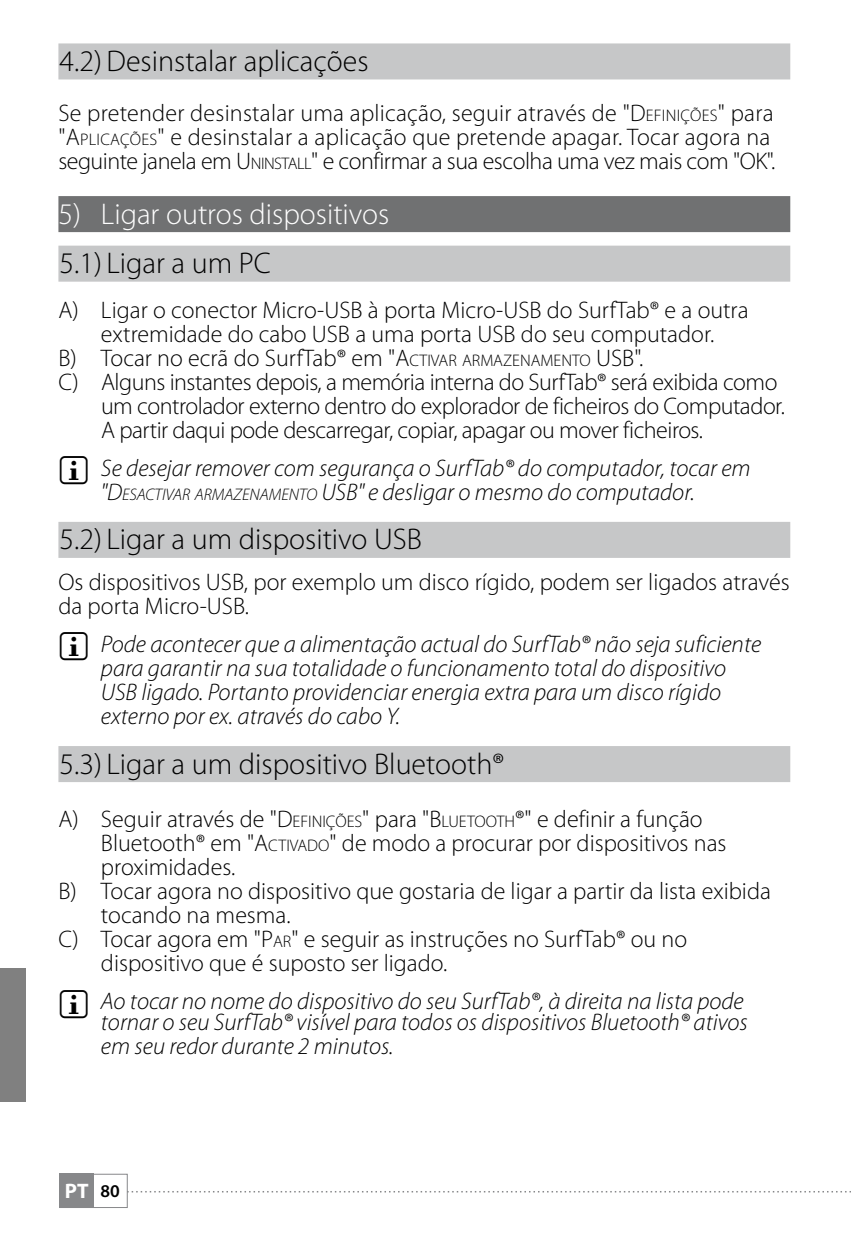
<style>
.page{position:relative;width:851px;height:1234px;background:#fff}
.page>*{position:absolute;margin:0;border:0;box-sizing:border-box;transform-origin:0 0}
.t1{font:300 30px "Myriad Pro";color:#000}
.t2{font:300 30px "Myriad Pro";color:#fff}
.t3{font:300 24px/24px "Myriad Pro";color:#000}
.t4{font:italic 300 24px/24px "Myriad Pro";color:#000}
.t5{font:300 24px "Myriad Pro";letter-spacing:-.02em;color:#000}
.t6{font:700 21px "Myriad Pro";color:#fff}
.s1{font-style:inherit}
.s2{font-size:16.8px}
.s3{font-weight:600;font-size:18px;color:#000}
</style>
<div class="page">
<div style="left:60px;top:1173px;width:34px;height:34px;background:#87888a"></div>
<div style="left:60px;top:1173px;width:68px;height:34px;border:1px solid #87888a"></div>
<svg style="left:127px;top:1190px;width:723px;height:2px"></svg>
<div style="left:0;top:967px;width:26px;height:134px;background:#808080"></div>
<div style="left:58px;top:43px;width:732px;height:36px;background:#c6c7c8"></div>
<div style="left:58px;top:196px;width:732px;height:36px;background:#707172"></div>
<div style="left:58px;top:245px;width:732px;height:36px;background:#c6c7c8"></div>
<div style="left:58px;top:521px;width:732px;height:36px;background:#c6c7c8"></div>
<div style="left:58px;top:746px;width:732px;height:36px;background:#c6c7c8"></div>
<p class="t1" style="left:60px;top:44px;width:310px">4.2)Desinstalar aplicações</p>
<p class="t3" style="left:58px;top:101px;width:718px">Se pretender desinstalar uma aplicação, seguir através de "<span class="s1">D</span><span class="s2">EFINIÇÕES</span>" para "<span class="s1">A</span><span class="s2">PLICAÇÕES</span>" e desinstalar a aplicação que pretende apagar. Tocar agora na seguinte janela em <span class="s1">U</span> <span class="s2">NINSTALL</span>" e confirmar a sua escolha uma vez mais com "<span class="s1">OK</span>".</p>
<p class="t2" style="left:58px;top:197px;width:332px">5) Ligar outros dispositivos</p>
<p class="t1" style="left:60px;top:246px;width:213px">5.1) Ligar a um PC</p>
<p class="t3" style="left:58px;top:298px;width:691px">A) Ligar o conector Micro-USB à porta Micro-USB do SurfTab® e a outra</p>
<p class="t3" style="left:101px;top:322px;width:614px">extremidade do cabo USB a uma porta USB do seu computador.</p>
<p class="t3" style="left:58px;top:346px;width:586px">B) Tocar no ecrã do SurfTab® em "<span class="s1">A</span><span class="s2">CTIVAR ARMAZENAMENTO</span> <span class="s1">U SB</span>".</p>
<p class="t5" style="left:58px;top:368px;width:720px">C) Alguns instantes depois, a memória interna do SurfTab® será exibida como</p>
<p class="t5" style="left:101px;top:392px;width:685px">um controlador externo dentro do explorador de ficheiros do Computador.</p>
<p class="t5" style="left:101px;top:416px;width:603px">A partir daqui pode descarregar, copiar, apagar ou mover ficheiros.</p>
<p class="t4" style="left:101px;top:456px;width:651px">Se desejar remover com segurança o SurfTab® do computador, tocar em "<span class="s1">D</span><span class="s2">ESACTIVAR ARMAZENAMENTO</span> <span class="s1">USB</span> " e desligar o mesmo do computador.</p>
<p class="t1" style="left:60px;top:522px;width:364px">5.2) Ligar a um dispositivo USB</p>
<p class="t3" style="left:58px;top:570px;width:732px">Os dispositivos USB, por exemplo um disco rígido, podem ser ligados através da porta Micro-USB.</p>
<p class="t4" style="left:101px;top:632px;width:661px">Pode acontecer que a alimentação actual do SurfTab® não seja suficiente para garantir na sua totalidade o funcionamento total do dispositivo USB ligado. Portanto providenciar energia extra para um disco rígido externo por ex. através do cabo Y.</p>
<p class="t1" style="left:60px;top:747px;width:446px">5.3) Ligar a um dispositivo Bluetooth®</p>
<p class="t3" style="left:58px;top:807px;width:645px">A) Seguir através de "<span class="s1">D</span><span class="s2">EFINIÇÕES</span>" para "<span class="s1">B</span><span class="s2">LUETOOTH</span><span class="s1">®</span>" e definir a função</p>
<p class="t3" style="left:101px;top:831px;width:627px">Bluetooth® em "<span class="s1">A</span><span class="s2">CTIVADO</span>" de modo a procurar por dispositivos nas</p>
<p class="t3" style="left:101px;top:855px;width:136px">proximidades.</p>
<p class="t3" style="left:58px;top:879px;width:714px">B) Tocar agora no dispositivo que gostaria de ligar a partir da lista exibida</p>
<p class="t3" style="left:101px;top:903px;width:191px">tocando na mesma.</p>
<p class="t3" style="left:58px;top:927px;width:630px">C) Tocar agora em "<span class="s1">P</span><span class="s2">AR</span>" e seguir as instruções no SurfTab® ou no</p>
<p class="t3" style="left:101px;top:951px;width:348px">dispositivo que é suposto ser ligado.</p>
<p class="t4" style="left:101px;top:991px;width:648px;line-height:21px">Ao tocar no nome do dispositivo do seu SurfTab®, à direita na lista pode tornar o seu SurfTab® visível para todos os dispositivos Bluetooth® ativos</p>
<p class="t4" style="left:101px;top:1034px;width:294px">em seu redor durante 2 minutos.</p>
<p class="t6" style="left:65px;top:1178px;width:56px">PT <span class="s3">80</span></p>
</div>
